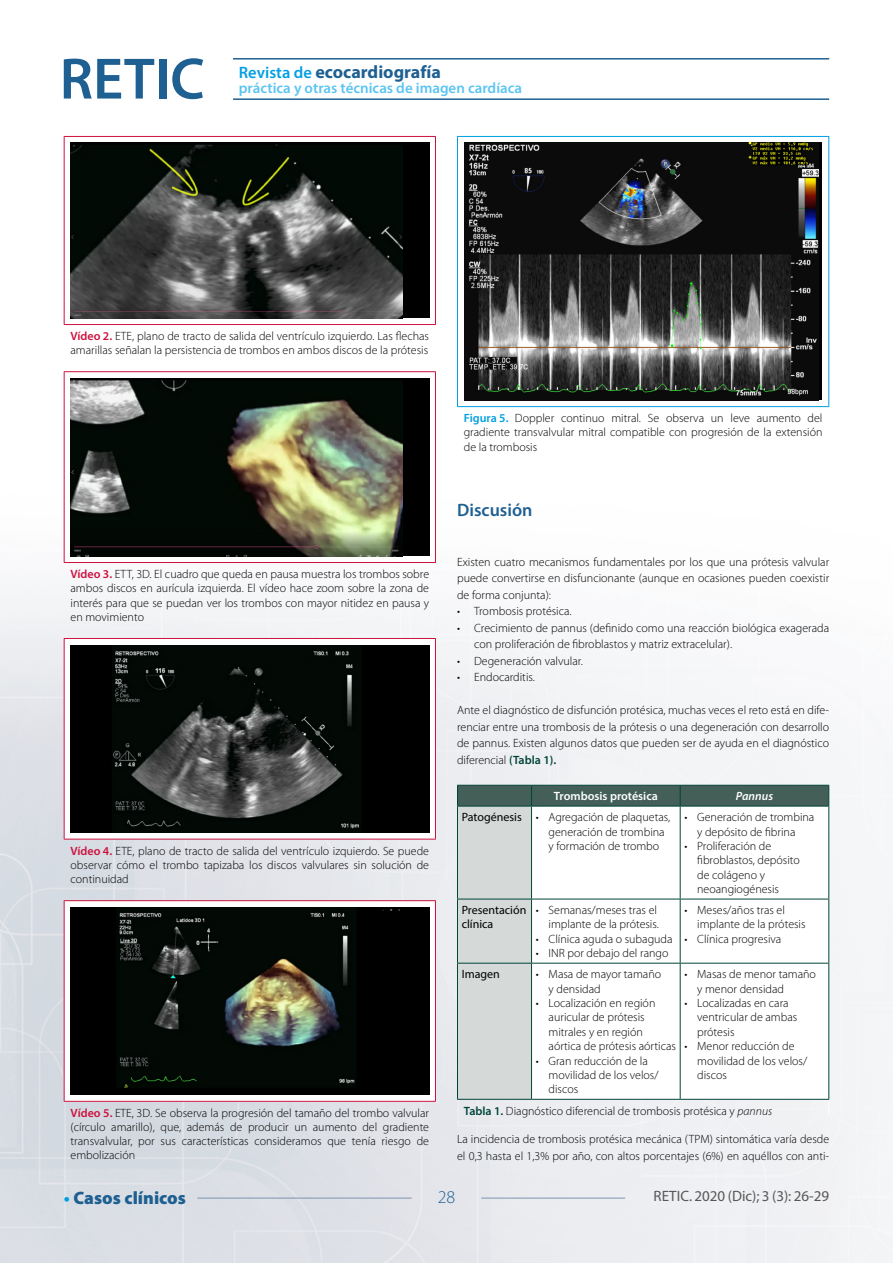
<style>
.page{position:relative;width:893px;height:1263px;background:#fff}
.page>*{position:absolute;margin:0;border:0;box-sizing:border-box;transform-origin:0 0}
.t1{font:700 18px "Myriad Pro";color:#1f6092}
.t2{font:900 18px "Myriad Pro";color:#1f6092}
.t3{font:600 18px "Myriad Pro";color:#1f6092}
.t4{font:300 18px "Myriad Pro";color:#1f6092}
.t5{font:600 15px "Myriad Pro";color:#5bc5f2}
.t6{font:15px "Myriad Pro";color:#575756}
.t7{font:300 12px/14.4px "Myriad Pro";color:#000}
.t8{font:12px/14.4px "Myriad Pro";color:#000}
.t9{font:600 12px "Myriad Pro";color:#fff}
.t10{font:italic 600 12px "Myriad Pro";color:#fff}
.s1{font-weight:600;font-size:16.5px;color:#009fe3}
.s2{font-weight:600;color:#cd123e}
.s3{font-weight:600;color:#009fe3}
.s4{font-weight:600;color:#004438}
.s5{font-weight:400}
.s6{font-style:italic}
.s7{font-weight:700;color:#009fe3}
.s8{font-style:inherit}
</style>
<div class="page">
<img style="left:0;top:58px;width:893px;height:1205px">
<hr style="left:233px;top:58px;width:596px;height:2px;background:#1f6092">
<hr style="left:233px;top:98px;width:596px;height:2px;background:#1f6092">
<hr style="left:197px;top:1198px;width:215px;height:1px;background:#7e94b0">
<hr style="left:481px;top:1198px;width:144px;height:1px;background:#7e94b0">
<svg style="left:64px;top:59px;width:90px;height:40px"></svg>
<div style="left:159px;top:59px;width:7px;height:40px;background:#1f6092"></div>
<svg style="left:172px;top:58px;width:31px;height:41px"></svg>
<div style="left:64px;top:136px;width:371px;height:188px;background:#fff"></div>
<hr style="left:64px;top:136px;width:372px;height:1px;background:#cd123e">
<hr style="left:64px;top:137px;width:1px;height:187px;background:#cd123e">
<hr style="left:435px;top:137px;width:1px;height:187px;background:#cd123e">
<hr style="left:64px;top:324px;width:372px;height:1px;background:#cd123e">
<div style="left:70px;top:143px;width:359px;height:175px;background:#000"></div>
<img style="left:70px;top:144px;width:333px;height:174px">
<div style="left:64px;top:372px;width:371px;height:190px;background:#fff"></div>
<hr style="left:64px;top:371px;width:372px;height:1px;background:#cd123e">
<hr style="left:64px;top:372px;width:1px;height:190px;background:#cd123e">
<hr style="left:435px;top:372px;width:1px;height:190px;background:#cd123e">
<hr style="left:64px;top:562px;width:372px;height:1px;background:#cd123e">
<div style="left:70px;top:378px;width:359px;height:178px;background:#000"></div>
<img style="left:70px;top:380px;width:333px;height:176px">
<div style="left:64px;top:638px;width:371px;height:201px;background:#fff"></div>
<hr style="left:64px;top:638px;width:372px;height:1px;background:#cd123e">
<hr style="left:64px;top:639px;width:1px;height:200px;background:#cd123e">
<hr style="left:435px;top:639px;width:1px;height:200px;background:#cd123e">
<hr style="left:64px;top:839px;width:372px;height:1px;background:#cd123e">
<div style="left:70px;top:645px;width:359px;height:188px;background:#000"></div>
<img style="left:113px;top:651px;width:247px;height:178px">
<div style="left:64px;top:901px;width:371px;height:200px;background:#fff"></div>
<hr style="left:64px;top:900px;width:372px;height:1px;background:#cd123e">
<hr style="left:64px;top:901px;width:1px;height:200px;background:#cd123e">
<hr style="left:435px;top:901px;width:1px;height:200px;background:#cd123e">
<hr style="left:64px;top:1101px;width:372px;height:1px;background:#cd123e">
<div style="left:70px;top:907px;width:359px;height:188px;background:#000"></div>
<img style="left:119px;top:908px;width:281px;height:180px">
<svg style="left:457px;top:136px;width:372px;height:271px"></svg>
<hr style="left:457px;top:136px;width:372px;height:1px;background:#009fe3">
<hr style="left:457px;top:137px;width:1px;height:269px;background:#009fe3">
<hr style="left:828px;top:137px;width:1px;height:269px;background:#009fe3">
<hr style="left:457px;top:406px;width:372px;height:1px;background:#009fe3">
<img style="left:465px;top:143px;width:353px;height:257px">
<svg style="left:457px;top:785px;width:372px;height:330px"></svg>
<hr style="left:457px;top:806px;width:74px;height:1px;background:#004438">
<hr style="left:457px;top:806px;width:1px;height:93px;background:#004438">
<hr style="left:531px;top:806px;width:149px;height:1px;background:#004438">
<hr style="left:531px;top:806px;width:1px;height:93px;background:#004438">
<hr style="left:680px;top:806px;width:149px;height:1px;background:#004438">
<hr style="left:680px;top:806px;width:1px;height:93px;background:#004438">
<hr style="left:828px;top:806px;width:1px;height:93px;background:#004438">
<hr style="left:457px;top:899px;width:74px;height:1px;background:#004438">
<hr style="left:457px;top:899px;width:1px;height:64px;background:#004438">
<hr style="left:531px;top:899px;width:149px;height:1px;background:#004438">
<hr style="left:531px;top:899px;width:1px;height:64px;background:#004438">
<hr style="left:680px;top:899px;width:149px;height:1px;background:#004438">
<hr style="left:680px;top:899px;width:1px;height:64px;background:#004438">
<hr style="left:828px;top:899px;width:1px;height:64px;background:#004438">
<hr style="left:457px;top:963px;width:74px;height:1px;background:#004438">
<hr style="left:457px;top:963px;width:1px;height:136px;background:#004438">
<hr style="left:531px;top:963px;width:149px;height:1px;background:#004438">
<hr style="left:531px;top:963px;width:1px;height:136px;background:#004438">
<hr style="left:680px;top:963px;width:149px;height:1px;background:#004438">
<hr style="left:680px;top:963px;width:1px;height:136px;background:#004438">
<hr style="left:828px;top:963px;width:1px;height:136px;background:#004438">
<hr style="left:457px;top:1099px;width:74px;height:1px;background:#004438">
<hr style="left:531px;top:1099px;width:149px;height:1px;background:#004438">
<hr style="left:680px;top:1099px;width:149px;height:1px;background:#004438">
<h1 class="t1" style="left:239px;top:60px;width:204px"><span class="s1">Revista de</span> ecocardiografía</h1>
<p class="t5" style="left:239px;top:78px;width:285px">práctica y otras técnicas de imagen cardíaca</p>
<p class="t7" style="left:71px;top:329px;width:360px"><span class="s2">Vídeo 2.</span> ETE, plano de tracto de salida del ventrículo izquierdo. Las flechas amarillas señalan la persistencia de trombos en ambos discos de la prótesis</p>
<p class="t7" style="left:71px;top:567px;width:360px;text-align:justify"><span class="s2">Vídeo 3.</span> ETT, 3D. El cuadro que queda en pausa muestra los trombos sobre ambos discos en aurícula izquierda. El vídeo hace zoom sobre la zona de interés para que se puedan ver los trombos con mayor nitidez en pausa y en movimiento</p>
<p class="t7" style="left:71px;top:843px;width:360px;text-align:justify"><span class="s2">Vídeo 4.</span> ETE, plano de tracto de salida del ventrículo izquierdo. Se puede observar cómo el trombo tapizaba los discos valvulares sin solución de continuidad</p>
<p class="t7" style="left:71px;top:1106px;width:360px;text-align:justify"><span class="s2">Vídeo 5.</span> ETE, 3D. Se observa la progresión del tamaño del trombo valvular (círculo amarillo), que, además de producir un aumento del gradiente transvalvular, por sus características consideramos que tenía riesgo de embolización</p>
<p class="t7" style="left:464px;top:411px;width:360px;text-align:justify"><span class="s3">Figura 5.</span> Doppler continuo mitral. Se observa un leve aumento del gradiente transvalvular mitral compatible con progresión de la extensión de la trombosis</p>
<h1 class="t3" style="left:457px;top:499px;width:77px">Discusión</h1>
<p class="t7" style="left:457px;top:553px;width:374px;line-height:16.5px;text-align:justify">Existen cuatro mecanismos fundamentales por los que una prótesis valvular puede convertirse en disfuncionante (aunque en ocasiones pueden coexistir de forma conjunta):</p>
<p class="t7" style="left:457px;top:604px;width:116px">• Trombosis protésica.</p>
<p class="t7" style="left:474px;top:619px;width:357px;line-height:16.5px;text-indent:-17px">• Crecimiento de pannus (definido como una reacción biológica exagerada con proliferación de fibroblastos y matriz extracelular).</p>
<p class="t7" style="left:457px;top:654px;width:127px">• Degeneración valvular.</p>
<p class="t7" style="left:457px;top:670px;width:79px">• Endocarditis.</p>
<p class="t7" style="left:457px;top:702px;width:374px;line-height:16.5px;text-align:justify">Ante el diagnóstico de disfunción protésica, muchas veces el reto está en dife&shy;renciar entre una trombosis de la prótesis o una degeneración con desarrollo de pannus. Existen algunos datos que pueden ser de ayuda en el diagnóstico diferencial <span class="s4">(Tabla 1).</span></p>
<p class="t9" style="left:554px;top:788px;width:106px">Trombosis protésica</p>
<p class="t10" style="left:736px;top:788px;width:39px">Pannus</p>
<p class="t7" style="left:549px;top:810px;width:123px;text-indent:-87px"><span class="s5">Patogénesis</span> • Agregación de plaquetas, generación de trombina y formación de trombo</p>
<p class="t7" style="left:684px;top:810px;width:131px;text-align:center">• Generación de trombina y depósito de fibrina</p>
<p class="t7" style="left:697px;top:839px;width:104px;text-indent:-13px">• Proliferación de fibroblastos, depósito de colágeno y neoangiogénesis</p>
<p class="t8" style="left:462px;top:902px;width:66px">Presentación clínica</p>
<p class="t7" style="left:536px;top:903px;width:125px;text-align:right">• Semanas/meses tras el implante de la prótesis.</p>
<p class="t7" style="left:536px;top:932px;width:138px">• Clínica aguda o subaguda</p>
<p class="t7" style="left:536px;top:946px;width:134px">• INR por debajo del rango</p>
<p class="t7" style="left:697px;top:903px;width:110px;text-indent:-13px">• Meses/años tras el implante de la prótesis</p>
<p class="t7" style="left:684px;top:932px;width:98px">• Clínica progresiva</p>
<p class="t7" style="left:697px;top:967px;width:120px;text-indent:-13px">• Masas de menor tamaño y menor densidad</p>
<p class="t7" style="left:697px;top:996px;width:102px;text-indent:-13px">• Localizadas en cara ventricular de ambas prótesis</p>
<p class="t7" style="left:697px;top:1039px;width:112px;text-indent:-13px">• Menor reducción de movilidad de los velos/ discos</p>
<p class="t7" style="left:464px;top:1104px;width:310px"><span class="s4">Tabla 1.</span> Diagnóstico diferencial de trombosis protésica y <span class="s6">pannus</span></p>
<p class="t7" style="left:457px;top:1131px;width:374px;line-height:16.5px">La incidencia de trombosis protésica mecánica (TPM) sintomática varía desde el 0,3 hasta el 1,3% por año, con altos porcentajes (6%) en aquéllos con anti-</p>
<p class="t8" style="left:462px;top:967px;width:40px">Imagen</p>
<p class="t7" style="left:549px;top:967px;width:114px;text-indent:-13px">• Masa de mayor tamaño y densidad</p>
<p class="t7" style="left:549px;top:996px;width:129px;text-indent:-13px">• Localización en región auricular de prótesis mitrales y en región aórtica de prótesis aórticas</p>
<p class="t7" style="left:549px;top:1053px;width:112px;text-indent:-13px">• Gran reducción de la movilidad de los velos/ discos</p>
<h1 class="t2" style="left:64px;top:1186px;width:124px"><span class="s7">•</span> <span class="s8">C</span>asos clínicos</h1>
<p class="t6" style="left:654px;top:1187px;width:177px">RETIC. 2020 (Dic); 3 (3): 26-29</p>
<h1 class="t4" style="left:438px;top:1187px;width:19px">28</h1>
</div>
